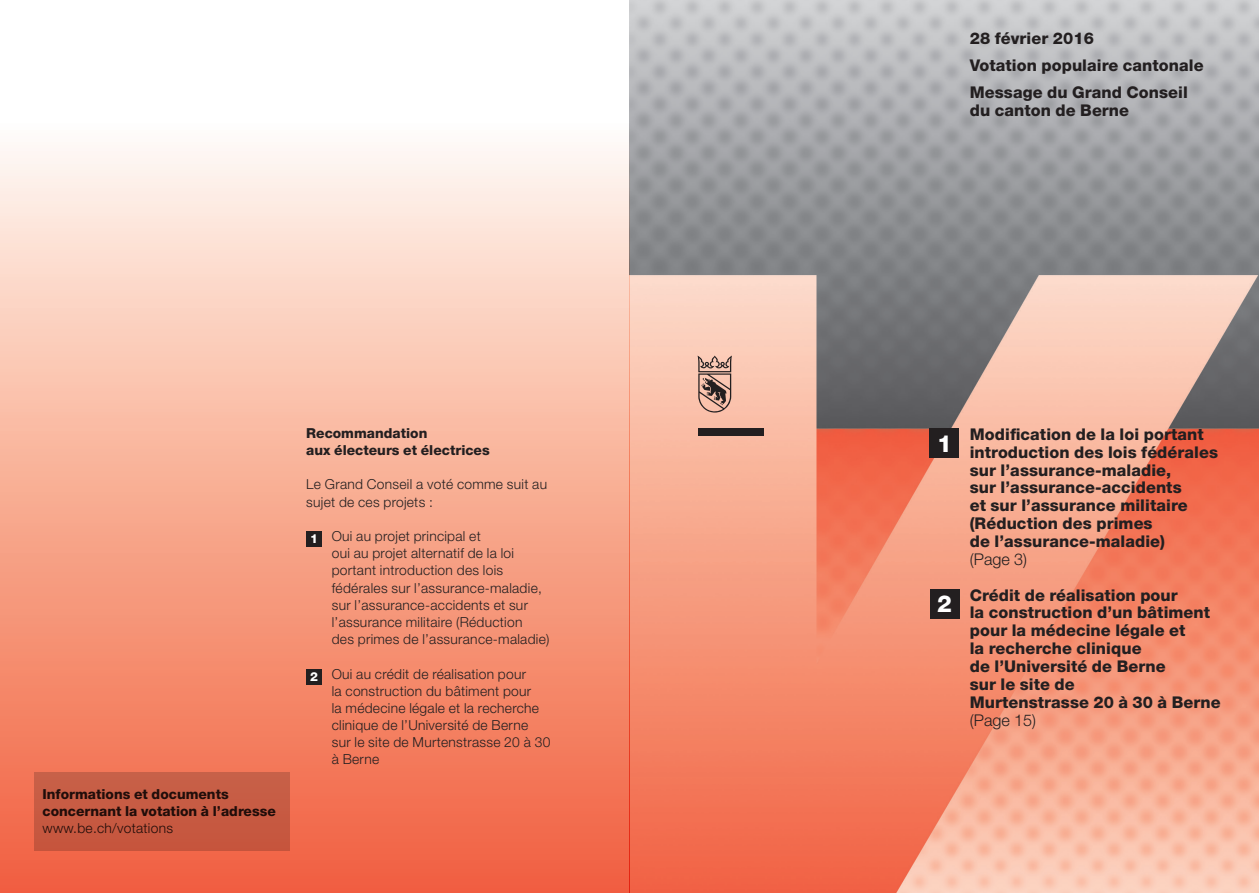
<style>
.page{position:relative;width:1259px;height:893px;background:#fff}
.page>*{position:absolute;margin:0;border:0;box-sizing:border-box;transform-origin:0 0}
.t1{font:800 23.55px "Helvetica Neue LT Pro";color:#fff}
.t2{font:800 23.4px "Helvetica Neue LT Pro";color:#fff}
.t3{font:800 16.2px/17.9px "Helvetica Neue LT Pro";letter-spacing:.005em;color:#231f20}
.t4{font:300 16.2px "Helvetica Neue LT Pro";letter-spacing:.005em;color:#231f20}
.t5{font:300 13.8px/17.2px "Helvetica Neue LT Pro";letter-spacing:.02em;color:#231f20}
.t6{font:800 13.8px/17.2px "Helvetica Neue LT Pro";color:#231f20}
</style>
<div class="page">
<img style="left:629px;top:0;width:630px;height:893px">
<svg style="left:697px;top:356px;width:35px;height:57px;background:#b08b7e"></svg>
<div style="left:698px;top:429px;width:66px;height:7px;background:#231f20"></div>
<div style="left:0;top:123px;width:629px;height:770px;background:linear-gradient(to bottom,#fffbf1,#f15d39)"></div>
<div style="left:306px;top:531px;width:16px;height:15px;background:#231f20"></div>
<div style="left:306px;top:669px;width:16px;height:15px;background:#231f20"></div>
<div style="left:929px;top:429px;width:30px;height:29px;background:#231f20"></div>
<div style="left:930px;top:589px;width:29px;height:30px;background:#231f20"></div>
<div style="left:34px;top:772px;width:255px;height:78px;background:#c75b43"></div>
<p class="t6" style="left:43px;top:785px;width:235px">Informations et documents concernant la votation à l’adresse</p>
<p class="t5" style="left:43px;top:819px;width:132px">www.be.ch/votations</p>
<p class="t6" style="left:306px;top:424px;width:185px">Recommandation<br>aux électeurs et électrices</p>
<p class="t5" style="left:306px;top:476px;width:242px">Le Grand Conseil a voté comme suit au sujet de ces projets :</p>
<p class="t5" style="left:332px;top:527px;width:219px;text-indent:-22px"><sub>1</sub> Oui au projet principal et<br>oui au projet alternatif de la loi portant introduction des lois fédérales sur l’assurance-maladie, sur l’assurance-accidents et sur l’assurance militaire (Réduction<br>des primes de l’assurance-maladie)</p>
<p class="t5" style="left:332px;top:665px;width:220px;text-indent:-22px"><sub>2</sub> Oui au crédit de réalisation pour<br>la construction du bâtiment pour<br>la médecine légale et la recherche clinique de l’Université de Berne sur le site de Murtenstrasse 20 à 30 à Berne</p>
<p class="t3" style="left:969px;top:25px;width:235px;line-height:26.8px">28 février 2016<br>Votation populaire cantonale<br>Message du Grand Conseil</p>
<p class="t3" style="left:969px;top:101px;width:161px">du canton de Berne</p>
<h1 class="t1" style="left:937px;top:429px;width:16px">1</h1>
<h2 class="t2" style="left:937px;top:590px;width:16px">2</h2>
<p class="t3" style="left:969px;top:425px;width:250px">Modification de la loi portant introduction des lois fédérales sur l’assurance-maladie,<br>sur l’assurance-accidents<br>et sur l’assurance militaire (Réduction des primes<br>de l’assurance-maladie)</p>
<p class="t4" style="left:969px;top:549px;width:59px">(Page 3)</p>
<p class="t3" style="left:969px;top:586px;width:252px">Crédit de réalisation pour<br>la construction d’un bâtiment pour la médecine légale et<br>la recherche clinique<br>de l’Université de Berne<br>sur le site de<br>Murtenstrasse 20 à 30 à Berne</p>
<p class="t4" style="left:969px;top:710px;width:68px">(Page 15)</p>
</div>
